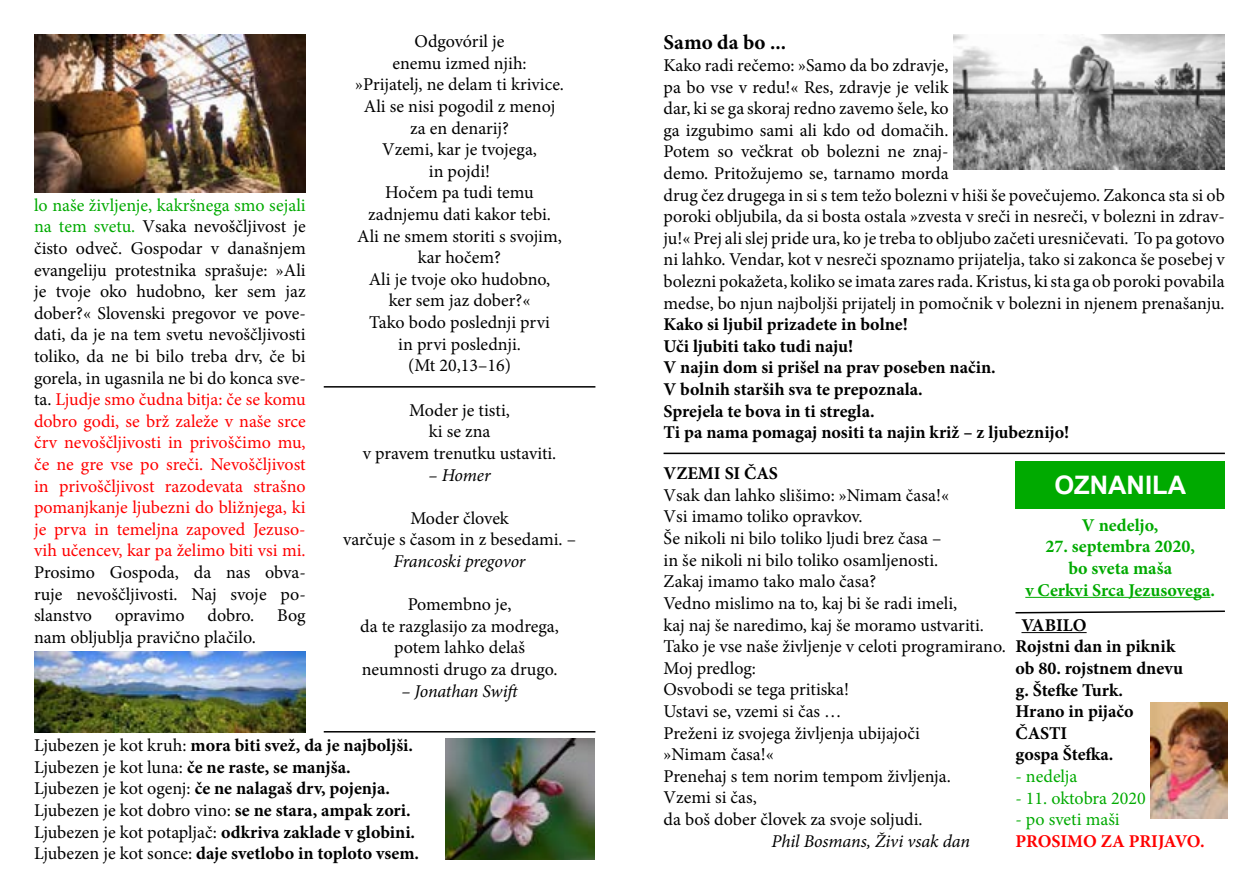
<style>
.page{position:relative;width:1259px;height:893px;background:#fff}
.page>*{position:absolute;margin:0;border:0;box-sizing:border-box;transform-origin:0 0}
.t1{font:700 25.5px "Arial";color:#fff}
.t2{font:700 21px "Minion Pro";letter-spacing:.005em;color:#000}
.t3{font:18px/21.6px "Minion Pro";color:#000;text-align:center}
.t4{font:700 18px/21.6px "Minion Pro";color:#000}
.t5{font:18px/21.6px "Minion Pro";color:#f00;text-align:justify}
.t6{font:italic 18px "Minion Pro";letter-spacing:-.01em;color:#000}
.t7{font:700 18px/21.6px "Minion Pro";color:#0a0;text-align:center}
.t8{font:18px "Minion Pro";color:#0a0}
.t9{font:700 18px "Minion Pro";letter-spacing:-.005em;color:#f00}
.s1{color:#0a0}
.s2{color:#000}
.s3{font-weight:400}
</style>
<div class="page">
<img style="left:34px;top:34px;width:272px;height:158px">
<hr style="left:324px;top:386px;width:271px;height:2px;background:#000">
<img style="left:953px;top:34px;width:272px;height:136px">
<hr style="left:663px;top:453px;width:562px;height:1px;background:#000">
<img style="left:34px;top:651px;width:272px;height:81px">
<hr style="left:324px;top:731px;width:271px;height:1px;background:#000">
<img style="left:446px;top:738px;width:148px;height:121px">
<div style="left:1015px;top:462px;width:210px;height:47px;background:#0a0"></div>
<hr style="left:1025px;top:597px;width:185px;height:1px;background:#0a0">
<hr style="left:1021px;top:632px;width:65px;height:1px;background:#000">
<img style="left:1151px;top:703px;width:76px;height:115px">
<svg style="left:1015px;top:610px;width:210px;height:4px"></svg>
<p class="t3" style="left:355px;top:31px;width:210px">Odgovóril je<br>enemu izmed njih:<br>»Prijatelj, ne delam ti krivice.<br>Ali se nisi pogodil z menoj za en denarij?<br>Vzemi, kar je tvojega,<br>in pojdi!<br>Hočem pa tudi temu zadnjemu dati kakor tebi.<br>Ali ne smem storiti s svojim, kar hočem?<br>Ali je tvoje oko hudobno, ker sem jaz dober?«<br>Tako bodo poslednji prvi<br>in prvi poslednji.<br>(Mt 20,13–16)</p>
<p class="t2" style="left:663px;top:28px;width:124px">Samo da bo ...</p>
<p class="t3" style="left:663px;top:54px;width:563px;text-align:left">Kako radi rečemo: »Samo da bo zdravje,<br>pa bo vse v redu!« Res, zdravje je velik<br>dar, ki se ga skoraj redno zavemo šele, ko<br>ga izgubimo sami ali kdo od domačih.<br>Potem so večkrat ob bolezni ne znaj-<br>demo. Pritožujemo se, tarnamo morda<br>drug čez drugega in si s tem težo bolezni v hiši še povečujemo. Zakonca sta si ob poroki obljubila, da si bosta ostala »zvesta v sreči in nesreči, v bolezni in zdrav&shy;ju!« Prej ali slej pride ura, ko je treba to obljubo začeti uresničevati. To pa gotovo ni lahko. Vendar, kot v nesreči spoznamo prijatelja, tako si zakonca še posebej v bolezni pokažeta, koliko se imata zares rada. Kristus, ki sta ga ob poroki povabila medse, bo njun najboljši prijatelj in pomočnik v bolezni in njenem prenašanju.</p>
<p class="t4" style="left:663px;top:313px;width:407px">Kako si ljubil prizadete in bolne!<br>Uči ljubiti tako tudi naju!<br>V najin dom si prišel na prav poseben način.<br>V bolnih starših sva te prepoznala.<br>Sprejela te bova in ti stregla.<br>Ti pa nama pomagaj nositi ta najin križ – z ljubeznijo!</p>
<p class="t5" style="left:34px;top:194px;width:273px"><span class="s1">lo naše življenje, kakršnega smo sejali na tem svetu.</span> <span class="s2">Vsaka nevoščljivost je čisto odveč. Gospodar v današnjem evangeliju protestnika sprašuje: »Ali je tvoje oko hudobno, ker sem jaz dober?« Slovenski pregovor ve pove&shy;dati, da je na tem svetu nevoščljivosti toliko, da ne bi bilo treba drv, če bi gorela, in ugasnila ne bi do konca sve&shy;ta.</span> Ljudje smo čudna bitja: če se komu dobro godi, se brž zaleže v naše srce črv nevoščljivosti in privoščimo mu, če ne gre vse po sreči. Nevoščljivost in privoščljivost razodevata strašno pomanjkanje ljubezni do bližnjega, ki je prva in temeljna zapoved Jezuso&shy;vih učencev, kar pa želimo biti vsi mi.</p>
<p class="t3" style="left:34px;top:562px;width:273px;text-align:justify">Prosimo Gospoda, da nas obva&shy;ruje nevoščljivosti. Naj svoje po&shy;slanstvo</p>
<p class="t3" style="left:363px;top:399px;width:195px">Moder je tisti,<br>ki se zna<br>v pravem trenutku ustaviti.</p>
<p class="t6" style="left:428px;top:463px;width:64px">– Homer</p>
<p class="t3" style="left:343px;top:507px;width:234px">Moder človek<br>varčuje s časom in z besedami. –</p>
<p class="t6" style="left:394px;top:549px;width:133px">Francoski pregovor</p>
<p class="t3" style="left:360px;top:594px;width:200px">Pomembno je,<br>da te razglasijo za modrega, potem lahko delaš neumnosti drugo za drugo.</p>
<p class="t6" style="left:401px;top:679px;width:121px">– Jonathan Swift</p>
<p class="t4" style="left:663px;top:462px;width:116px">VZEMI SI ČAS</p>
<p class="t3" style="left:663px;top:484px;width:344px;text-align:left">Vsak dan lahko slišimo: »Nimam časa!«<br>Vsi imamo toliko opravkov.<br>Še nikoli ni bilo toliko ljudi brez časa –<br>in še nikoli ni bilo toliko osamljenosti.<br>Zakaj imamo tako malo časa?<br>Vedno mislimo na to, kaj bi še radi imeli,<br>kaj naj še naredimo, kaj še moramo ustvariti.<br>Tako je vse naše življenje v celoti programirano.<br>Moj predlog:<br>Osvobodi se tega pritiska!<br>Ustavi se, vzemi si čas …<br>Preženi iz svojega življenja ubijajoči<br>»Nimam časa!«<br>Prenehaj s tem norim tempom življenja.<br>Vzemi si čas,<br>da boš dober človek za svoje soljudi.</p>
<p class="t6" style="left:771px;top:828px;width:200px">Phil Bosmans, Živi vsak dan</p>
<h1 class="t1" style="left:1054px;top:467px;width:133px">OZNANILA</h1>
<p class="t7" style="left:1082px;top:514px;width:78px">V nedeljo,</p>
<p class="t7" style="left:1025px;top:536px;width:191px">27. septembra 2020,<br>bo sveta maša<br>v Cerkvi Srca Jezusovega.</p>
<p class="t3" style="left:115px;top:605px;width:71px">opravimo</p>
<p class="t3" style="left:207px;top:605px;width:48px">dobro.</p>
<p class="t3" style="left:277px;top:605px;width:30px">Bog</p>
<p class="t3" style="left:34px;top:626px;width:223px">nam obljublja pravično plačilo.</p>
<p class="t4" style="left:1015px;top:614px;width:169px;text-indent:6px">VABILO<br>Rojstni dan in piknik ob 80. rojstnem dnevu g. Štefke Turk.<br>Hrano in pijačo<br>ČASTI<br>gospa Štefka.</p>
<p class="t8" style="left:1015px;top:764px;width:63px">- nedelja</p>
<p class="t8" style="left:1015px;top:786px;width:132px">- 11. oktobra 2020</p>
<p class="t8" style="left:1015px;top:807px;width:106px">- po sveti maši</p>
<p class="t9" style="left:1015px;top:828px;width:191px">PROSIMO ZA PRIJAVO.</p>
<p class="t4" style="left:34px;top:734px;width:386px"><span class="s3">Ljubezen je kot kruh:</span> mora biti svež, da je najboljši.<br><span class="s3">Ljubezen je kot luna:</span> če ne raste, se manjša.<br><span class="s3">Ljubezen je kot ogenj:</span> če ne nalagaš drv, pojenja.<br><span class="s3">Ljubezen je kot dobro vino:</span> se ne stara, ampak zori.<br><span class="s3">Ljubezen je kot potapljač:</span> odkriva zaklade v globini.<br><span class="s3">Ljubezen je kot sonce:</span> daje svetlobo in toploto vsem.</p>
</div>
